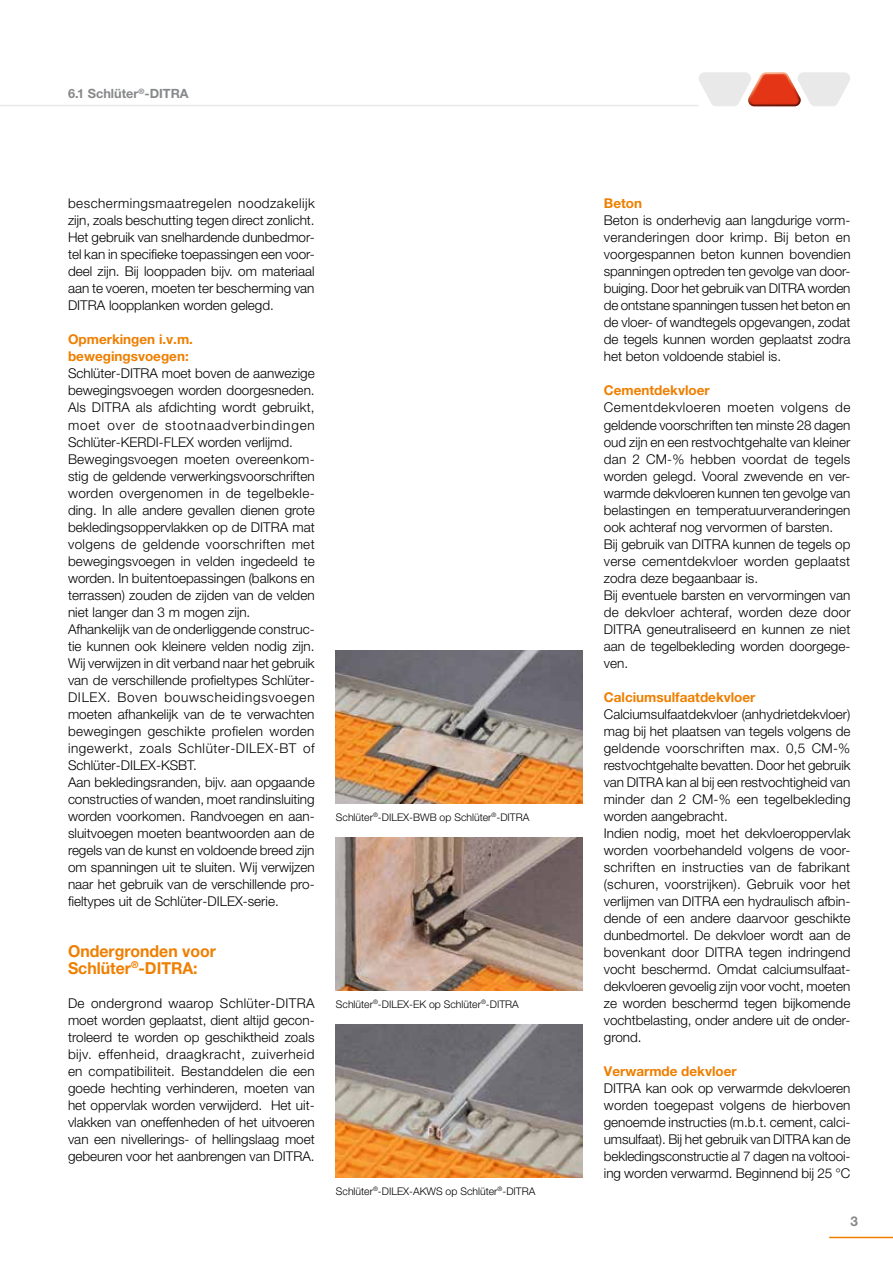
<style>
.page{position:relative;width:893px;height:1263px;background:#fff}
.page>*{position:absolute;margin:0;border:0;box-sizing:border-box;transform-origin:0 0}
.Überschrift{font:700 16.5px/17px "Helvetica Neue LT Pro";color:#ee7f00;scale:.96 1}
.Fließtext{font:300 13.5px/17px "Helvetica Neue LT Pro";color:#000;text-align:justify}
.Unter-Überschrift{font:700 13.5px/17px "Helvetica Neue LT Pro";color:#ee7f00}
.Fließtext-2{font:300 13.5px/17px "Helvetica Neue LT Pro";letter-spacing:.025em;color:#000}
.t1{font:700 13.5px "Helvetica Neue LT Pro";color:#87888a}
.t2{font:700 12.75px "Helvetica Neue LT Pro";color:#87888a}
.Material_und_Länge_7pt{font:300 10.5px "Helvetica Neue LT Pro";color:#000}
</style>
<div class="page">
<hr style="left:0;top:105px;width:699px;height:1px;background:#e9e9ea">
<svg style="left:699px;top:72px;width:151px;height:34px"></svg>
<hr style="left:829px;top:1237px;width:64px;height:1px;background:#ee7f00">
<img style="left:336px;top:651px;width:247px;height:153px">
<img style="left:336px;top:838px;width:247px;height:153px">
<img style="left:336px;top:1025px;width:247px;height:153px">
<p class="t2" style="left:68px;top:86px;width:122px">6.1 Schlüter<sup>®</sup>-DITRA</p>
<p class="Fließtext-2" style="left:68px;top:195px;width:248px">beschermingsmaatregelen noodzakelijk zijn, zoals beschutting tegen direct zonlicht.</p>
<p class="Fließtext" style="left:68px;top:229px;width:248px">Het gebruik van snelhardende dunbedmor&shy;tel kan in specifieke toepassingen een voor&shy;deel zijn. Bij looppaden bijv. om materiaal aan te voeren, moeten ter bescherming van DITRA loopplanken worden gelegd.</p>
<p class="Unter-Überschrift" style="left:68px;top:331px;width:126px">Opmerkingen i.v.m. bewegingsvoegen:</p>
<p class="Fließtext" style="left:68px;top:365px;width:248px">Schlüter-DITRA moet boven de aanwezige bewegingsvoegen worden doorgesneden.<br>Als DITRA als afdichting wordt gebruikt, moet over de stootnaadverbindingen Schlüter-KERDI-FLEX worden verlijmd.</p>
<p class="Fließtext" style="left:68px;top:450px;width:248px">Bewegingsvoegen moeten overeenkom&shy;stig de geldende verwerkingsvoorschriften worden overgenomen in de tegelbekle&shy;ding. In alle andere gevallen dienen grote bekledingsoppervlakken op de DITRA mat volgens de geldende voorschriften met bewegingsvoegen in velden ingedeeld te worden. In buitentoepassingen (balkons en terrassen) zouden de zijden van de velden niet langer dan 3 m mogen zijn.</p>
<p class="Fließtext" style="left:68px;top:620px;width:248px">Afhankelijk van de onderliggende construc&shy;tie kunnen ook kleinere velden nodig zijn.<br>Wij verwijzen in dit verband naar het gebruik van de verschillende profieltypes Schlüter-DILEX. Boven bouwscheidingsvoegen moeten afhankelijk van de te verwachten bewegingen geschikte profielen worden ingewerkt, zoals Schlüter-DILEX-BT of Schlüter-DILEX-KSBT.</p>
<p class="Fließtext" style="left:68px;top:773px;width:248px">Aan bekledingsranden, bijv. aan opgaande constructies of wanden, moet randinsluiting worden voorkomen. Randvoegen en aan&shy;sluitvoegen moeten beantwoorden aan de regels van de kunst en voldoende breed zijn om spanningen uit te sluiten. Wij verwijzen naar het gebruik van de verschillende pro&shy;fieltypes uit de Schlüter-DILEX-serie.</p>
<p class="Überschrift" style="left:68px;top:942px;width:156px">Ondergronden voor<br>Schlüter<sup>®</sup>-DITRA:</p>
<p class="Fließtext" style="left:68px;top:994px;width:248px">De ondergrond waarop Schlüter-DITRA moet worden geplaatst, dient altijd gecon&shy;troleerd te worden op geschiktheid zoals bijv. effenheid, draagkracht, zuiverheid en compatibiliteit. Bestanddelen die een goede hechting verhinderen, moeten van het oppervlak worden verwijderd. Het uit&shy;vlakken van oneffenheden of het uitvoeren van een nivellerings- of hellingslaag moet gebeuren voor het aanbrengen van DITRA.</p>
<p class="Material_und_Länge_7pt" style="left:336px;top:810px;width:195px">Schlüter<sup>®</sup>-DILEX-BWB op Schlüter<sup>®</sup>-DITRA</p>
<p class="Material_und_Länge_7pt" style="left:336px;top:998px;width:184px">Schlüter<sup>®</sup>-DILEX-EK op Schlüter<sup>®</sup>-DITRA</p>
<p class="Material_und_Länge_7pt" style="left:336px;top:1185px;width:201px">Schlüter<sup>®</sup>-DILEX-AKWS op Schlüter<sup>®</sup>-DITRA</p>
<p class="Unter-Überschrift" style="left:604px;top:195px;width:40px">Beton</p>
<p class="Fließtext" style="left:604px;top:212px;width:248px">Beton is onderhevig aan langdurige vorm&shy;veranderingen door krimp. Bij beton en voorgespannen beton kunnen bovendien spanningen optreden ten gevolge van door&shy;buiging. Door het gebruik van DITRA worden de ontstane spanningen tussen het beton en de vloer- of wandtegels opgevangen, zodat de tegels kunnen worden geplaatst zodra het beton voldoende stabiel is.</p>
<p class="Unter-Überschrift" style="left:604px;top:382px;width:107px">Cementdekvloer</p>
<p class="Fließtext" style="left:604px;top:399px;width:248px">Cementdekvloeren moeten volgens de geldende voorschriften ten minste 28 dagen oud zijn en een restvochtgehalte van kleiner dan 2 CM-% hebben voordat de tegels worden gelegd. Vooral zwevende en ver&shy;warmde dekvloeren kunnen ten gevolge van belastingen en temperatuurveranderingen ook achteraf nog vervormen of barsten.</p>
<p class="Fließtext" style="left:604px;top:535px;width:248px">Bij gebruik van DITRA kunnen de tegels op verse cementdekvloer worden geplaatst zodra deze begaanbaar is.</p>
<p class="Fließtext" style="left:604px;top:586px;width:248px">Bij eventuele barsten en vervormingen van de dekvloer achteraf, worden deze door DITRA geneutraliseerd en kunnen ze niet aan de tegelbekleding worden doorgege&shy;ven.</p>
<p class="Unter-Überschrift" style="left:604px;top:688px;width:153px">Calciumsulfaatdekvloer</p>
<p class="Fließtext" style="left:604px;top:705px;width:248px">Calciumsulfaatdekvloer (anhydrietdekvloer) mag bij het plaatsen van tegels volgens de geldende voorschriften max. 0,5 CM-% restvochtgehalte bevatten. Door het gebruik van DITRA kan al bij een restvochtigheid van minder dan 2 CM-% een tegelbekleding worden aangebracht.</p>
<p class="Fließtext" style="left:604px;top:824px;width:248px">Indien nodig, moet het dekvloeroppervlak worden voorbehandeld volgens de voor&shy;schriften en instructies van de fabrikant (schuren, voorstrijken). Gebruik voor het verlijmen van DITRA een hydraulisch afbin&shy;dende of een andere daarvoor geschikte dunbedmortel. De dekvloer wordt aan de bovenkant door DITRA tegen indringend vocht beschermd. Omdat calciumsulfaat&shy;dekvloeren gevoelig zijn voor vocht, moeten ze worden beschermd tegen bijkomende vochtbelasting, onder andere uit de onder&shy;grond.</p>
<p class="Unter-Überschrift" style="left:604px;top:1062px;width:134px">Verwarmde dekvloer</p>
<p class="Fließtext" style="left:604px;top:1079px;width:248px">DITRA kan ook op verwarmde dekvloeren worden toegepast volgens de hierboven genoemde instructies (m.b.t. cement, calci&shy;umsulfaat). Bij het gebruik van DITRA kan de bekledingsconstructie al 7 dagen na voltooi&shy;ing worden verwarmd. Beginnend bij 25 °C</p>
<p class="t1" style="left:850px;top:1213px;width:9px">3</p>
</div>
